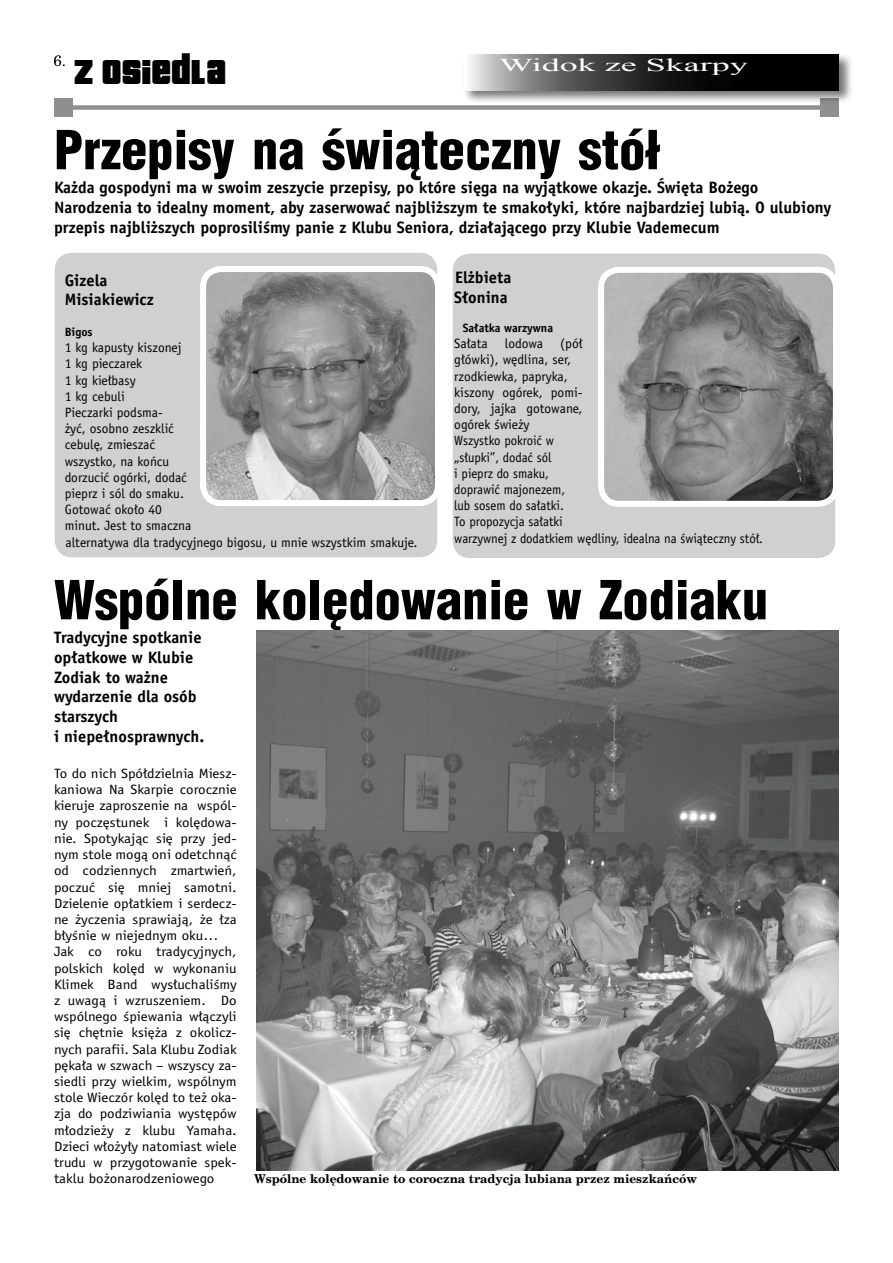
<style>
.page{position:relative;width:893px;height:1263px;background:#fff}
.page>*{position:absolute;margin:0;border:0;box-sizing:border-box;transform-origin:0 0}
.t1{font:900 52.5px "Switzerland Cond";color:#000}
.t2{font:48px "Pricedown";color:#000}
.t3{font:18px "Times New Roman";color:#fff;scale:2 1}
.t4{font:700 16.5px/19.8px "Officina San PL";color:#000}
.t5{font:13.5px/16.2px "Officina San PL";color:#000;scale:1.11 1}
.t6{font:13.5px/16.2px "Officina San PL";color:#000}
.t7{font:700 12px "New Brunswick";color:#000}
.t8{font:700 12px "Officina San PL";color:#000}
</style>
<div class="page">
<div style="left:63px;top:105px;width:767px;height:5px;background:#8d8f91"></div>
<div style="left:54px;top:99px;width:18px;height:18px;background:#8d8f91"></div>
<div style="left:821px;top:99px;width:18px;height:18px;background:#8d8f91"></div>
<svg style="left:54px;top:55px;width:11px;height:11px"></svg>
<div style="left:462px;top:52px;width:410px;height:60px;background:#000;opacity:.55"></div>
<svg style="left:464px;top:54px;width:375px;height:36px;background:#3c3d3e"></svg>
<div style="left:54px;top:252px;width:384px;height:306px;background:#cfd0d2;border-radius:18px"></div>
<div style="left:53px;top:251px;width:386px;height:308px;border:2px solid #fff;border-radius:18px"></div>
<img style="left:207px;top:270px;width:231px;height:233px">
<div style="left:200px;top:266px;width:241px;height:240px;border:6px solid #fff;border-radius:18px"></div>
<div style="left:452px;top:253px;width:384px;height:306px;background:#cfd0d2;border-radius:18px"></div>
<div style="left:451px;top:252px;width:386px;height:308px;border:2px solid #fff;border-radius:18px"></div>
<img style="left:605px;top:270px;width:231px;height:234px">
<div style="left:598px;top:267px;width:241px;height:240px;border:6px solid #fff;border-radius:18px"></div>
<img style="left:257px;top:630px;width:582px;height:540px">
<h2 class="t2" style="left:74px;top:50px;width:154px">z osiedla</h2>
<h3 class="t3" style="left:499px;top:53px;width:126px">Widok ze Skarpy</h3>
<h1 class="t1" style="left:54px;top:116px;width:607px">Przepisy na świąteczny stół</h1>
<p class="t4" style="left:54px;top:177px;width:779px">Każda gospodyni ma w swoim zeszycie przepisy, po które sięga na wyjątkowe okazje. Święta Bożego<br>Narodzenia to idealny moment, aby zaserwować najbliższym te smakołyki, które najbardziej lubią. O ulubiony przepis najbliższych poprosiliśmy panie z Klubu Seniora, działającego przy Klubie Vademecum</p>
<p class="t4" style="left:454px;top:268px;width:59px">Elżbieta<br>Słonina</p>
<p class="t8" style="left:463px;top:320px;width:92px">Sałatka warzywna</p>
<p class="t6" style="left:454px;top:336px;width:35px">Sałata</p>
<p class="t6" style="left:505px;top:336px;width:40px">lodowa</p>
<p class="t4" style="left:65px;top:270px;width:90px">Gizela<br>Misiakiewicz</p>
<p class="t8" style="left:65px;top:324px;width:30px">Bigos</p>
<p class="t6" style="left:65px;top:339px;width:354px">1 kg kapusty kiszonej<br>1 kg pieczarek<br>1 kg kiełbasy<br>1 kg cebuli<br>Pieczarki podsma-<br>żyć, osobno zeszklić<br>cebulę, zmieszać<br>wszystko, na końcu<br>dorzucić ogórki, dodać<br>pieprz i sól do smaku.<br>Gotować około 40<br>minut. Jest to smaczna<br>alternatywa dla tradycyjnego bigosu, u mnie wszystkim smakuje.</p>
<p class="t6" style="left:454px;top:336px;width:310px;text-indent:106px">(pół<br>główki), wędlina, ser,<br>rzodkiewka, papryka,<br>kiszony ogórek, pomi-<br>dory, jajka gotowane,<br>ogórek świeży<br>Wszystko pokroić w<br>„słupki”, dodać sól<br>i pieprz do smaku,<br>doprawić majonezem,<br>lub sosem do sałatki.<br>To propozycja sałatki<br>warzywnej z dodatkiem wędliny, idealna na świąteczny stół.</p>
<h1 class="t1" style="left:54px;top:566px;width:716px">Wspólne kolędowanie w Zodiaku</h1>
<p class="t4" style="left:54px;top:627px;width:152px">Tradycyjne spotkanie opłatkowe w Klubie<br>Zodiak to ważne wydarzenie dla osób starszych<br>i niepełnosprawnych.</p>
<p class="t5" style="left:54px;top:765px;width:166px">To do nich Spółdzielnia Miesz&shy;kaniowa Na Skarpie corocznie kieruje zaproszenie na wspól&shy;ny poczęstunek i kolędowa&shy;nie. Spotykając się przy jed&shy;nym stole mogą oni odetchnąć od codziennych zmartwień, poczuć się mniej samotni.<br>Dzielenie opłatkiem i serdecz&shy;ne życzenia sprawiają, że łza błyśnie w niejednym oku…<br>Jak co roku tradycyjnych, polskich kolęd w wykonaniu<br>Klimek Band wysłuchaliśmy z uwagą i wzruszeniem. Do wspólnego śpiewania włączyli się chętnie księża z okolicz&shy;nych parafii. Sala Klubu Zodiak pękała w szwach – wszyscy za&shy;siedli przy wielkim, wspólnym stole Wieczór kolęd to też oka&shy;zja do podziwiania występów młodzieży z klubu Yamaha.<br>Dzieci włożyły natomiast wiele trudu w przygotowanie spek&shy;taklu bożonarodzeniowego</p>
<p class="t7" style="left:254px;top:1171px;width:444px">Wspólne kolędowanie to coroczna tradycja lubiana przez mieszkańców</p>
</div>
